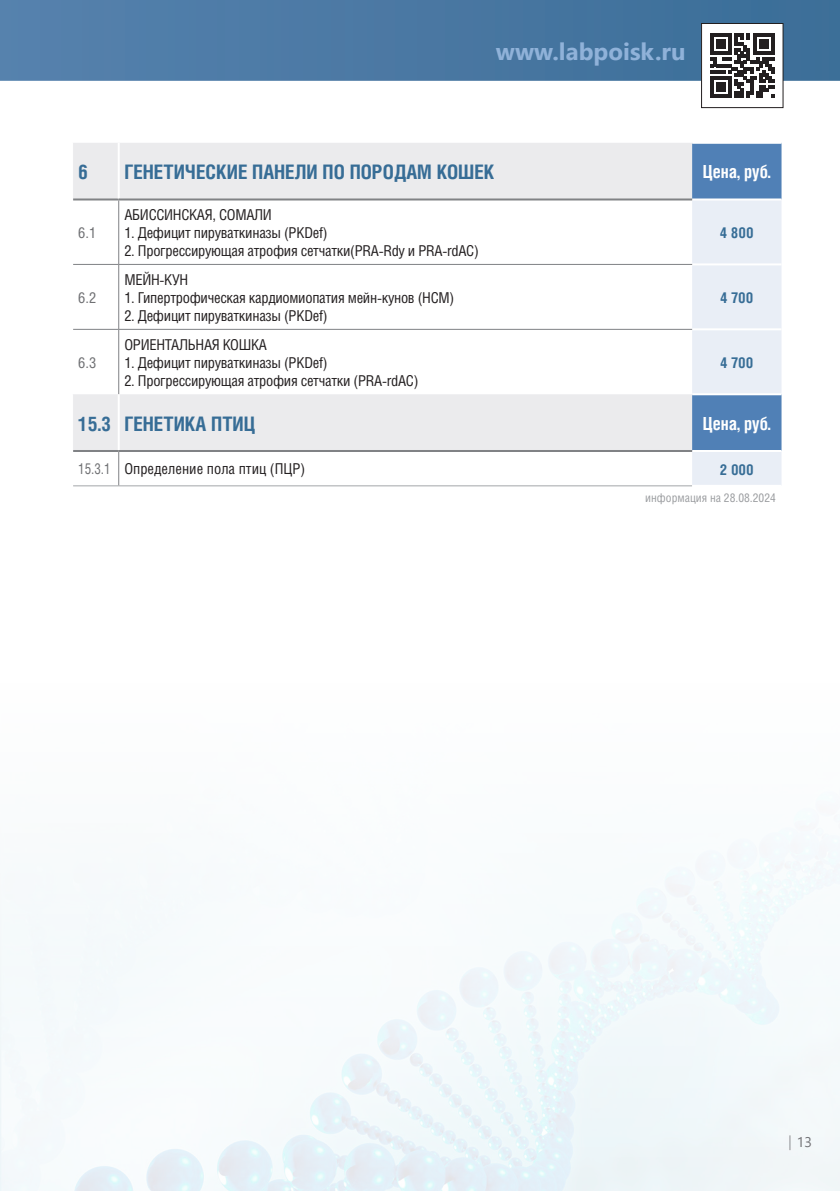
<style>
.page{position:relative;width:840px;height:1191px;background:#fff}
.page>*{position:absolute;margin:0;border:0;box-sizing:border-box;transform-origin:0 0}
.t1{font:700 24px "Segoe UI";color:#90b2d9}
.t2{font:700 20px "Helios Cond C";color:#376d96}
.t3{font:700 18px "Helios Cond C";color:#fff;scale:.96 1}
.t4{font:15px "Helios Cond C";letter-spacing:-.02em;color:#231f20}
.t5{font:15px "Helios Cond C";color:#231f20}
.t6{font:700 15px "Helios Cond C";color:#376d96}
.t7{font:15px "Helios Cond C";color:#6f7073}
.t8{font:15px "Helios Cond C";color:#6f7073;scale:.9 1}
.t9{font:14px "Segoe UI";color:#6f7073}
.t10{font:12px "Helios Cond C";color:#9b9da0}
.s1{font-family:"Pragmatica C";font-style:italic}
</style>
<div class="page">
<img style="left:0;top:814px;width:839px;height:377px">
<svg style="left:0;top:0;width:839px;height:81px;background:#4a78a3"></svg>
<div style="left:701px;top:23px;width:81px;height:85px;background:#fff"></div>
<div style="left:701px;top:23px;width:81px;height:85px;border:1px solid #231f20"></div>
<svg style="left:710px;top:33px;width:64px;height:65px"></svg>
<svg style="left:73px;top:143px;width:618px;height:307px"></svg>
<svg style="left:691px;top:144px;width:90px;height:341px;background:#b7cae1"></svg>
<hr style="left:118px;top:200px;width:1px;height:64px;background:#808285">
<hr style="left:73px;top:264px;width:46px;height:1px;background:#808285">
<hr style="left:73px;top:329px;width:46px;height:1px;background:#808285">
<hr style="left:118px;top:329px;width:1px;height:65px;background:#808285">
<hr style="left:118px;top:452px;width:1px;height:33px;background:#808285">
<hr style="left:73px;top:198px;width:46px;height:2px;background:#808285">
<hr style="left:73px;top:450px;width:46px;height:2px;background:#808285">
<hr style="left:73px;top:485px;width:46px;height:1px;background:#a4a6a9">
<hr style="left:119px;top:485px;width:572px;height:1px;background:#a4a6a9">
<hr style="left:691px;top:198px;width:90px;height:2px;background:#fff">
<hr style="left:691px;top:263px;width:90px;height:2px;background:#fff">
<hr style="left:691px;top:328px;width:90px;height:2px;background:#fff">
<hr style="left:691px;top:393px;width:90px;height:2px;background:#fff">
<hr style="left:691px;top:450px;width:90px;height:2px;background:#fff">
<hr style="left:118px;top:143px;width:2px;height:55px;background:#fff">
<hr style="left:119px;top:198px;width:572px;height:2px;background:#808285">
<hr style="left:118px;top:265px;width:1px;height:64px;background:#808285">
<hr style="left:119px;top:264px;width:572px;height:1px;background:#808285">
<hr style="left:119px;top:329px;width:572px;height:1px;background:#808285">
<hr style="left:118px;top:394px;width:2px;height:56px;background:#fff">
<hr style="left:119px;top:450px;width:572px;height:2px;background:#808285">
<h1 class="t1" style="left:495px;top:29px;width:191px">www.labpoisk.ru</h1>
<p class="t2" style="left:78px;top:160px;width:11px">6</p>
<p class="t2" style="left:124px;top:160px;width:371px">ГЕНЕТИЧЕСКИЕ ПАНЕЛИ ПО ПОРОДАМ КОШЕК</p>
<p class="t3" style="left:702px;top:161px;width:72px">Цена, руб.</p>
<p class="t7" style="left:78px;top:223px;width:19px">6.1</p>
<p class="t4" style="left:124px;top:205px;width:149px">АБИССИНСКАЯ, СОМАЛИ</p>
<p class="t4" style="left:124px;top:223px;width:204px">1. Дефицит пируваткиназы (PKDef)</p>
<p class="t4" style="left:124px;top:241px;width:356px">2. Прогрессирующая атрофия сетчатки(PRA-Rdy и PRA-rdAC)</p>
<p class="t6" style="left:719px;top:224px;width:35px">4 800</p>
<p class="t7" style="left:78px;top:288px;width:19px">6.2</p>
<p class="t4" style="left:124px;top:270px;width:65px">МЕЙН-КУН</p>
<p class="t4" style="left:124px;top:288px;width:331px">1. Гипертрофическая кардиомиопатия мейн-кунов (HCM)</p>
<p class="t4" style="left:124px;top:306px;width:204px">2. Дефицит пируваткиназы (PKDef)</p>
<p class="t6" style="left:719px;top:289px;width:35px">4 700</p>
<p class="t7" style="left:78px;top:353px;width:19px">6.3</p>
<p class="t4" style="left:124px;top:335px;width:144px">ОРИЕНТАЛЬНАЯ КОШКА</p>
<p class="t4" style="left:124px;top:353px;width:204px">1. Дефицит пируваткиназы (PKDef)</p>
<p class="t4" style="left:124px;top:371px;width:295px">2. Прогрессирующая атрофия сетчатки (PRA-rdAC)</p>
<p class="t6" style="left:719px;top:353px;width:35px">4 700</p>
<p class="t2" style="left:78px;top:411px;width:34px">15.3</p>
<p class="t2" style="left:124px;top:411px;width:132px">ГЕНЕТИКА ПТИЦ</p>
<p class="t3" style="left:702px;top:413px;width:72px">Цена, руб.</p>
<p class="t8" style="left:78px;top:460px;width:37px">15.3.1</p>
<p class="t5" style="left:124px;top:460px;width:182px">Определение пола птиц (ПЦР)</p>
<p class="t6" style="left:719px;top:460px;width:35px">2 000</p>
<p class="t10" style="left:645px;top:490px;width:132px">информация на 28.08.2024</p>
<p class="t9" style="left:786px;top:1128px;width:27px"><span class="s1">|</span> 13</p>
</div>
